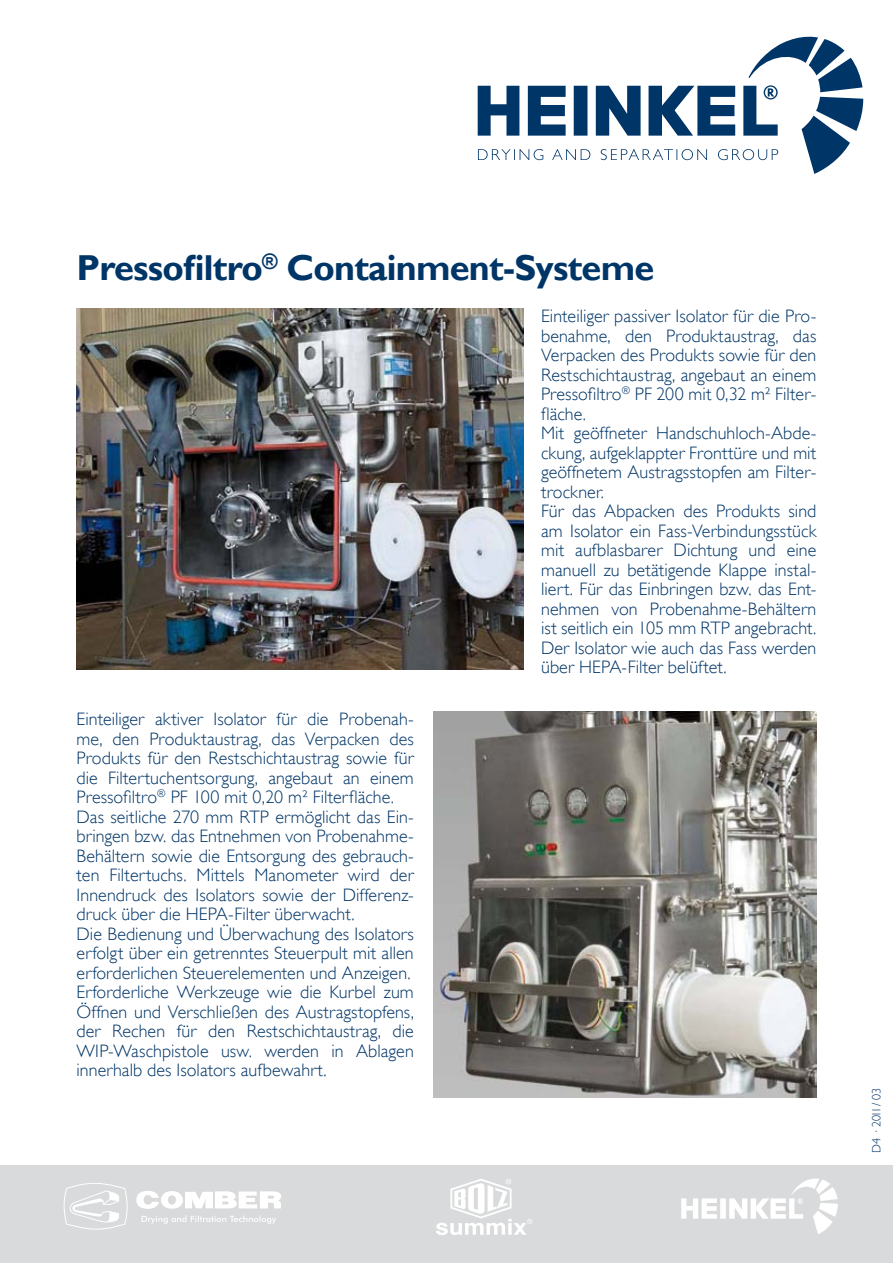
<style>
.page{position:relative;width:893px;height:1263px;background:#fff}
.page>*{position:absolute;margin:0;border:0;box-sizing:border-box;transform-origin:0 0}
.t1{font:700 36px "Gill Sans";letter-spacing:-.02em;color:#003567}
.t2{font:300 18px/19.5px "Gill Sans";letter-spacing:.005em;color:#003567}
.t3{font:300 12px "Gill Sans";letter-spacing:-.01em;color:#003567}
</style>
<div class="page">
<div style="left:0;top:1165px;width:893px;height:98px;background:#d9dadb"></div>
<svg style="left:436px;top:1179px;width:97px;height:56px"></svg>
<svg style="left:681px;top:1178px;width:157px;height:56px"></svg>
<svg style="left:142px;top:1215px;width:134px;height:9px"></svg>
<svg style="left:136px;top:1191px;width:145px;height:18px"></svg>
<svg style="left:64px;top:1183px;width:63px;height:47px"></svg>
<svg style="left:478px;top:36px;width:385px;height:138px"></svg>
<img style="left:77px;top:308px;width:446px;height:362px">
<img style="left:433px;top:712px;width:383px;height:385px">
<h1 class="t1" style="left:77px;top:246px;width:579px">Pressofiltro<sup>®</sup> Containment-Systeme</h1>
<p class="t2" style="left:541px;top:306px;width:277px">Einteiliger passiver Isolator für die Pro&shy;benahme, den Produktaustrag, das Verpacken des Produkts sowie für den Restschichtaustrag, angebaut an einem Pressofiltro<sup>®</sup> PF 200 mit 0,32 m² Filter&shy;fläche.<br>Mit geöffneter Handschuhloch-Abde&shy;ckung, aufgeklappter Fronttüre und mit geöffnetem Austragsstopfen am Filter&shy;trockner.<br>Für das Abpacken des Produkts sind am Isolator ein Fass-Verbindungsstück mit aufblasbarer Dichtung und eine manuell zu betätigende Klappe instal&shy;liert. Für das Einbringen bzw. das Ent&shy;nehmen von Probenahme-Behältern ist seitlich ein 105 mm RTP angebracht.<br>Der Isolator wie auch das Fass werden über HEPA-Filter belüftet.</p>
<p class="t2" style="left:77px;top:710px;width:339px">Einteiliger aktiver Isolator für die Probenah&shy;me, den Produktaustrag, das Verpacken des Produkts für den Restschichtaustrag sowie für die Filtertuchentsorgung, angebaut an einem Pressofiltro<sup>®</sup> PF 100 mit 0,20 m² Filterfläche.<br>Das seitliche 270 mm RTP ermöglicht das Ein&shy;bringen bzw. das Entnehmen von Probenahme-Behältern sowie die Entsorgung des gebrauch&shy;ten Filtertuchs. Mittels Manometer wird der Innendruck des Isolators sowie der Differenz&shy;druck über die HEPA-Filter überwacht.<br>Die Bedienung und Überwachung des Isolators erfolgt über ein getrenntes Steuerpult mit allen erforderlichen Steuerelementen und Anzeigen.<br>Erforderliche Werkzeuge wie die Kurbel zum Öffnen und Verschließen des Austragstopfens, der Rechen für den Restschichtaustrag, die WIP-Waschpistole usw. werden in Ablagen innerhalb des Isolators aufbewahrt.</p>
<p class="t3" style="left:869px;top:1153px;width:67px;rotate:-90deg">D4 · 2011 / 03</p>
</div>
